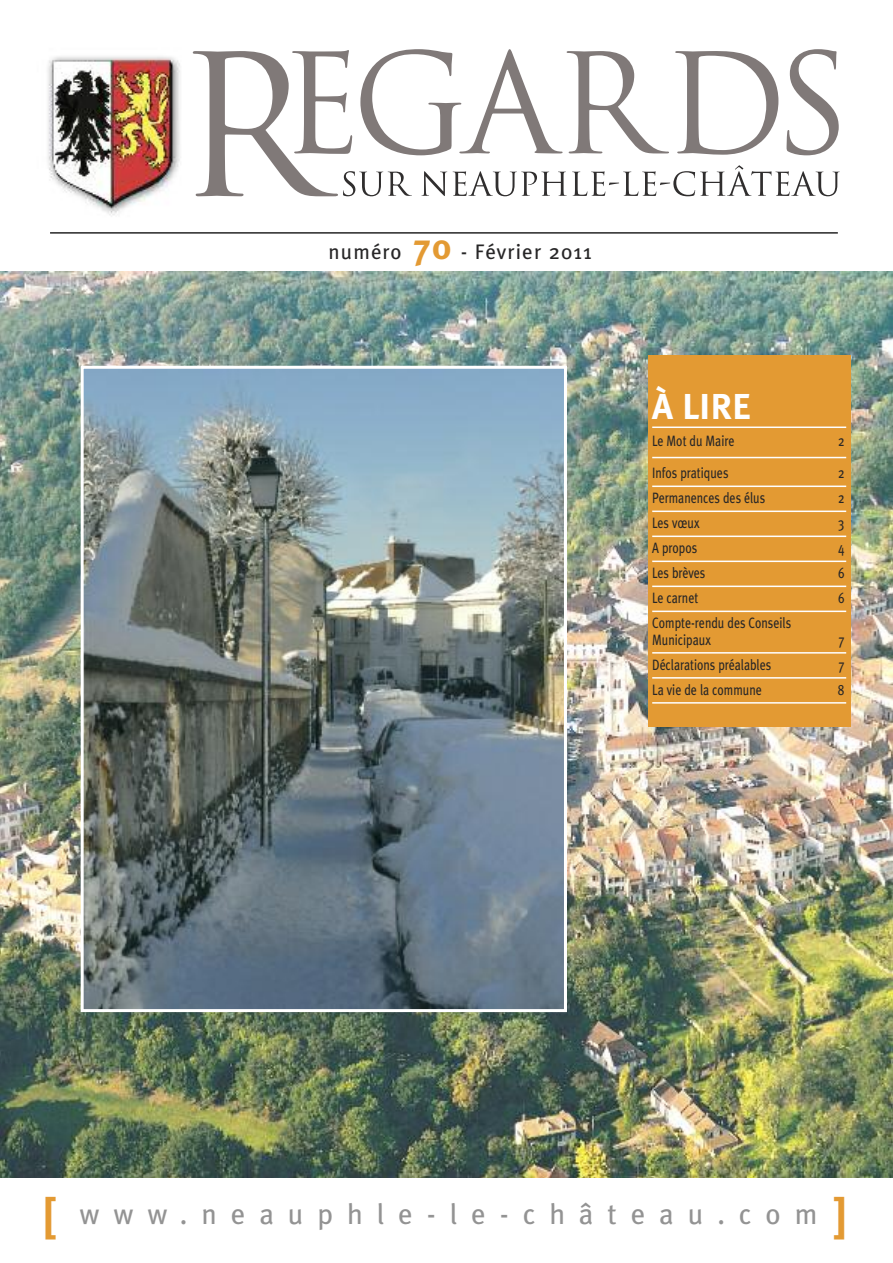
<style>
.page{position:relative;width:893px;height:1263px;background:#fff}
.page>*{position:absolute;margin:0;border:0;box-sizing:border-box;transform-origin:0 0}
.t1{font:700 36px "Meta Plus";color:#fff}
.t2{font:28.8px "Meta Plus";letter-spacing:.485em;color:#939393}
.t3{font:21px "Meta Plus";letter-spacing:.055em;color:#272627}
.t4{font:15px/16.5px "Meta Plus";color:#272627;scale:.8 1}
.s1{font-weight:700;font-size:36px;color:#e39a33}
.s2{font-weight:700;font-size:48px;color:#e39a33}
</style>
<div class="page">
<img style="left:0;top:272px;width:893px;height:906px">
<div style="left:648px;top:356px;width:202px;height:371px;background:#e39a33"></div>
<hr style="left:652px;top:426px;width:194px;height:2px;background:#fff">
<hr style="left:652px;top:457px;width:194px;height:1px;background:#fff">
<hr style="left:652px;top:485px;width:194px;height:2px;background:#fff">
<hr style="left:652px;top:510px;width:194px;height:2px;background:#fff">
<hr style="left:652px;top:536px;width:194px;height:1px;background:#fff">
<hr style="left:652px;top:561px;width:194px;height:1px;background:#fff">
<hr style="left:652px;top:586px;width:194px;height:1px;background:#fff">
<hr style="left:652px;top:611px;width:194px;height:1px;background:#fff">
<hr style="left:652px;top:652px;width:194px;height:2px;background:#fff">
<hr style="left:652px;top:677px;width:194px;height:2px;background:#fff">
<hr style="left:652px;top:702px;width:194px;height:2px;background:#fff">
<img style="left:47px;top:52px;width:154px;height:163px">
<svg style="left:193px;top:49px;width:647px;height:147px"></svg>
<hr style="left:50px;top:232px;width:788px;height:2px;background:#272627">
<img style="left:85px;top:370px;width:478px;height:638px">
<div style="left:81px;top:366px;width:486px;height:646px;border:3px solid #fff"></div>
<h3 class="t3" style="left:329px;top:239px;width:265px">numéro <span class="s1">70</span> - Février 2011</h3>
<h1 class="t1" style="left:652px;top:386px;width:101px">À LIRE</h1>
<p class="t4" style="left:652px;top:432px;width:104px">Le Mot du Maire</p>
<p class="t4" style="left:838px;top:432px;width:10px">2</p>
<p class="t4" style="left:652px;top:465px;width:97px">Infos pratiques</p>
<p class="t4" style="left:838px;top:465px;width:10px">2</p>
<p class="t4" style="left:652px;top:490px;width:143px">Permanences des élus</p>
<p class="t4" style="left:838px;top:490px;width:10px">2</p>
<p class="t4" style="left:652px;top:515px;width:61px">Les vœux</p>
<p class="t4" style="left:838px;top:515px;width:9px">3</p>
<p class="t4" style="left:652px;top:540px;width:58px">A propos</p>
<p class="t4" style="left:838px;top:540px;width:10px">4</p>
<p class="t4" style="left:652px;top:565px;width:68px">Les brèves</p>
<p class="t4" style="left:838px;top:565px;width:10px">6</p>
<p class="t4" style="left:652px;top:590px;width:59px">Le carnet</p>
<p class="t4" style="left:838px;top:590px;width:10px">6</p>
<p class="t4" style="left:652px;top:615px;width:175px">Compte-rendu des Conseils<br>Municipaux</p>
<p class="t4" style="left:838px;top:631px;width:9px">7</p>
<p class="t4" style="left:652px;top:656px;width:150px">Déclarations préalables</p>
<p class="t4" style="left:838px;top:656px;width:9px">7</p>
<p class="t4" style="left:652px;top:681px;width:139px">La vie de la commune</p>
<p class="t4" style="left:838px;top:681px;width:10px">8</p>
<h2 class="t2" style="left:45px;top:1197px;width:803px"><span class="s2">[</span> www.neauphle-le-château.com<span class="s2">]</span></h2>
</div>
